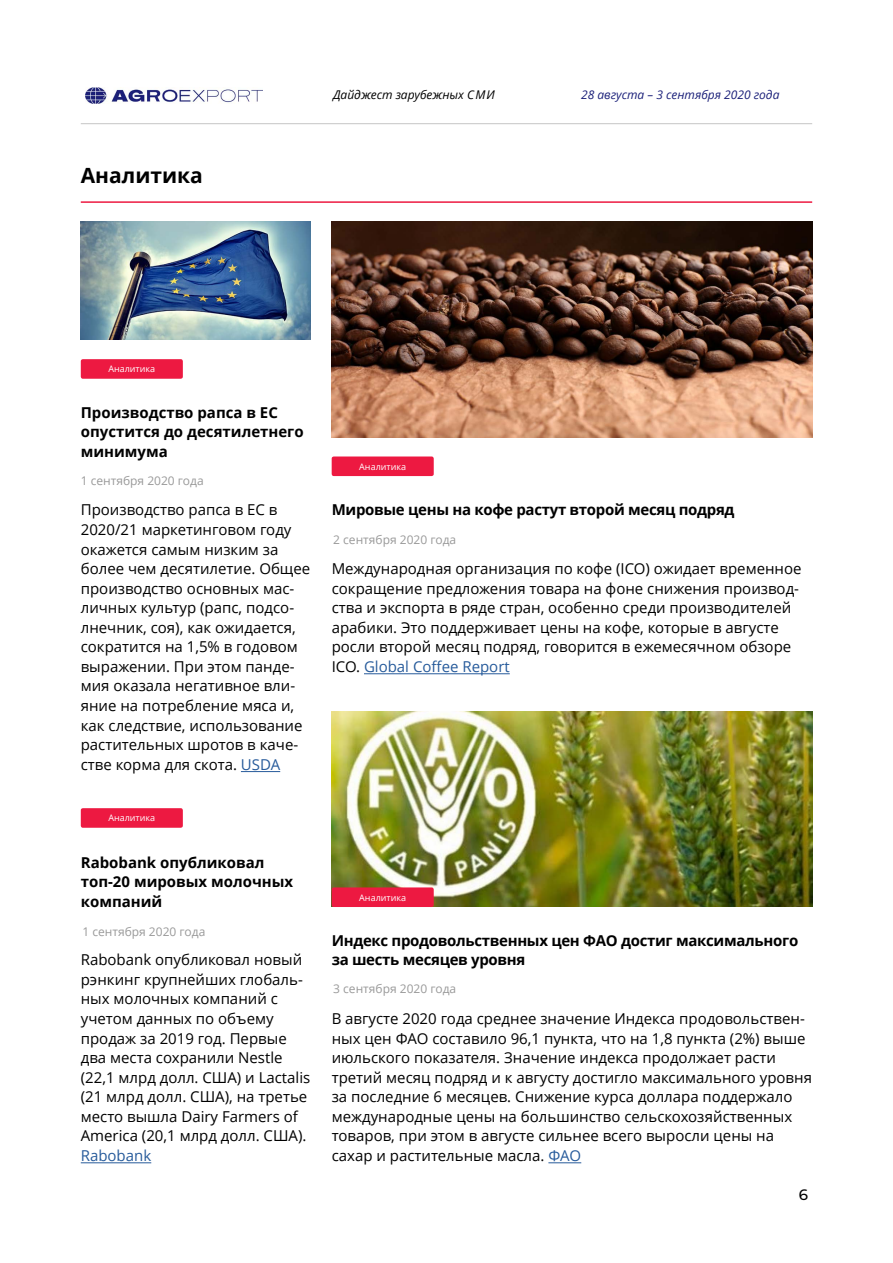
<style>
.page{position:relative;width:893px;height:1263px;background:#fff}
.page>*{position:absolute;margin:0;border:0;box-sizing:border-box;transform-origin:0 0}
.t1{font:700 21px "Open Sans";color:#000}
.t2{font:15px/19.5px "Open Sans";color:#000}
.t3{font:700 15px/19.5px "Open Sans";letter-spacing:-.02em;color:#000}
.t4{font:700 15px/19.5px "Open Sans";color:#000}
.t5{font:15px "Open Sans";color:#275b9b}
.t6{font:500 15px "Montserrat";color:#000}
.t7{font:12px "Open Sans";color:#999}
.t8{font:italic 12px "Open Sans";color:#1c217a}
.t9{font:italic 12px "Open Sans";color:#000}
.t10{font:9px "Open Sans";color:#fff}
.s1{color:#275b9b}
</style>
<div class="page">
<img style="left:332px;top:711px;width:480px;height:196px">
<img style="left:85px;top:87px;width:178px;height:17px">
<hr style="left:81px;top:123px;width:731px;height:1px;background:#c5c5c5">
<img style="left:332px;top:222px;width:480px;height:215px">
<hr style="left:81px;top:201px;width:731px;height:2px;background:#ed1941">
<hr style="left:241px;top:771px;width:39px;height:1px;background:#275b9b">
<div style="left:81px;top:359px;width:102px;height:20px;background:#ed1941;border-radius:2px"></div>
<hr style="left:81px;top:1162px;width:70px;height:1px;background:#275b9b">
<div style="left:81px;top:808px;width:102px;height:20px;background:#ed1941;border-radius:2px"></div>
<img style="left:81px;top:222px;width:229px;height:117px">
<hr style="left:364px;top:673px;width:146px;height:1px;background:#275b9b">
<div style="left:332px;top:456px;width:102px;height:20px;background:#ed1941;border-radius:2px"></div>
<hr style="left:548px;top:1162px;width:33px;height:1px;background:#275b9b">
<div style="left:332px;top:887px;width:102px;height:20px;background:#ed1941;border-radius:2px"></div>
<h1 class="t1" style="left:81px;top:160px;width:124px">Аналитика</h1>
<p class="t9" style="left:333px;top:86px;width:163px">Дайджест зарубежных СМИ</p>
<p class="t8" style="left:581px;top:86px;width:200px">28 августа – 3 сентября 2020 года</p>
<p class="t10" style="left:108px;top:363px;width:48px">Аналитика</p>
<p class="t4" style="left:81px;top:402px;width:224px">Производство рапса в ЕС опустится до десятилетнего минимума</p>
<p class="t7" style="left:81px;top:472px;width:124px">1 сентября 2020 года</p>
<p class="t2" style="left:81px;top:500px;width:231px">Производство рапса в ЕС в<br>2020/21 маркетинговом году окажется самым низким за более чем десятилетие. Общее производство основных мас&shy;личных культур (рапс, подсо&shy;лнечник, соя), как ожидается, сократится на 1,5% в годовом выражении. При этом панде&shy;мия оказала негативное вли&shy;яние на потребление мяса и, как следствие, использование растительных шротов в каче&shy;стве корма для скота. <span class="s1">USDA</span></p>
<p class="t10" style="left:108px;top:812px;width:48px">Аналитика</p>
<p class="t4" style="left:81px;top:852px;width:214px">Rabobank опубликовал топ-20 мировых молочных компаний</p>
<p class="t7" style="left:82px;top:923px;width:124px">1 сентября 2020 года</p>
<p class="t2" style="left:81px;top:950px;width:231px">Rabobank опубликовал новый рэнкинг крупнейших глобаль&shy;ных молочных компаний с учетом данных по объему продаж за 2019 год. Первые два места сохранили Nestle (22,1 млрд долл. США) и Lactalis (21 млрд долл. США), на третье место вышла Dairy Farmers of<br>America (20,1 млрд долл. США).</p>
<p class="t5" style="left:81px;top:1145px;width:72px">Rabobank</p>
<p class="t10" style="left:359px;top:460px;width:48px">Аналитика</p>
<p class="t3" style="left:332px;top:500px;width:404px">Мировые цены на кофе растут второй месяц подряд</p>
<p class="t7" style="left:333px;top:531px;width:124px">2 сентября 2020 года</p>
<p class="t2" style="left:332px;top:558px;width:471px">Международная организация по кофе (ICO) ожидает временное сокращение предложения товара на фоне снижения производ&shy;ства и экспорта в ряде стран, особенно среди производителей арабики. Это поддерживает цены на кофе, которые в августе росли второй месяц подряд, говорится в ежемесячном обзоре ICO. <span class="s1">Global Coffee Report</span></p>
<p class="t10" style="left:359px;top:891px;width:48px">Аналитика</p>
<p class="t3" style="left:332px;top:930px;width:468px">Индекс продовольственных цен ФАО достиг максимального за шесть месяцев уровня</p>
<p class="t7" style="left:333px;top:981px;width:124px">3 сентября 2020 года</p>
<p class="t2" style="left:332px;top:1008px;width:482px">В августе 2020 года среднее значение Индекса продовольствен&shy;ных цен ФАО составило 96,1 пункта, что на 1,8 пункта (2%) выше июльского показателя. Значение индекса продолжает расти третий месяц подряд и к августу достигло максимального уровня за последние 6 месяцев. Снижение курса доллара поддержало международные цены на большинство сельскохозяйственных товаров, при этом в августе сильнее всего выросли цены на сахар и растительные масла. <span class="s1">ФАО</span></p>
<p class="t6" style="left:799px;top:1184px;width:11px">6</p>
</div>
